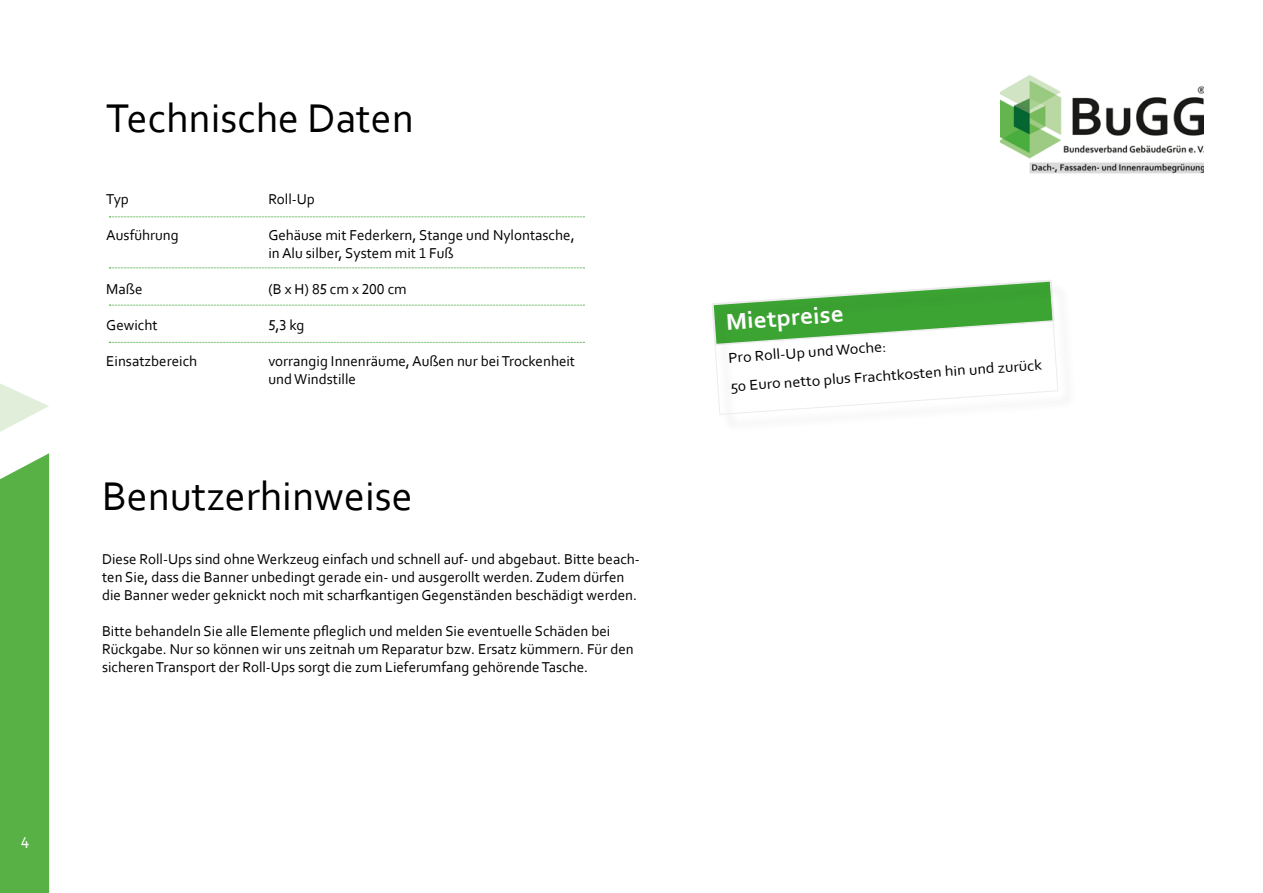
<style>
.page{position:relative;width:1263px;height:893px;background:#fff}
.page>*{position:absolute;margin:0;border:0;box-sizing:border-box;transform-origin:0 0}
.t1{font:42px "Corbel";color:#000}
.t2{font:700 24px "Corbel";color:#fff;scale:1.08 1}
.t3{font:16.5px "Corbel";color:#fff}
.t4{font:15px/18px "Corbel";color:#000}
.t5{font:15px "Corbel";color:#000;scale:1.08 1}
</style>
<div class="page">
<div style="left:0;top:453px;width:49px;height:440px;background:#58b145"></div>
<svg style="left:0;top:383px;width:49px;height:49px"></svg>
<img style="left:1001px;top:75px;width:203px;height:99px">
<svg style="left:109px;top:342px;width:475px;height:1px"></svg>
<svg style="left:712px;top:280px;width:346px;height:135px"></svg>
<svg style="left:109px;top:305px;width:475px;height:1px"></svg>
<svg style="left:109px;top:268px;width:475px;height:1px"></svg>
<svg style="left:109px;top:217px;width:475px;height:1px"></svg>
<p class="t3" style="left:21px;top:832px;width:10px">4</p>
<p class="t1" style="left:106px;top:92px;width:309px">Technische Daten</p>
<p class="t4" style="left:106px;top:189px;width:24px">Typ</p>
<p class="t4" style="left:268px;top:189px;width:48px">Roll-Up</p>
<p class="t4" style="left:106px;top:225px;width:74px">Ausführung</p>
<p class="t4" style="left:268px;top:225px;width:308px">Gehäuse mit Federkern, Stange und Nylontasche,</p>
<p class="t4" style="left:268px;top:243px;width:187px">in Alu silber, System mit 1 Fuß</p>
<p class="t4" style="left:106px;top:279px;width:38px">Maße</p>
<p class="t4" style="left:268px;top:279px;width:140px">(B x H) 85 cm x 200 cm</p>
<p class="t4" style="left:106px;top:315px;width:53px">Gewicht</p>
<p class="t4" style="left:268px;top:315px;width:38px">5,3 kg</p>
<p class="t4" style="left:106px;top:351px;width:92px">Einsatzbereich</p>
<p class="t4" style="left:268px;top:351px;width:308px">vorrangig Innenräume, Außen nur bei Trockenheit</p>
<p class="t4" style="left:268px;top:369px;width:89px">und Windstille</p>
<p class="t1" style="left:102px;top:470px;width:312px">Benutzerhinweise</p>
<p class="t4" style="left:102px;top:549px;width:539px">Diese Roll-Ups sind ohne Werkzeug einfach und schnell auf- und abgebaut. Bitte beach&shy;ten Sie, dass die Banner unbedingt gerade ein- und ausgerollt werden. Zudem dürfen die Banner weder geknickt noch mit scharfkantigen Gegenständen beschädigt werden.</p>
<p class="t4" style="left:102px;top:621px;width:533px">Bitte behandeln Sie alle Elemente pfleglich und melden Sie eventuelle Schäden bei<br>Rückgabe. Nur so können wir uns zeitnah um Reparatur bzw. Ersatz kümmern. Für den sicheren Transport der Roll-Ups sorgt die zum Lieferumfang gehörende Tasche.</p>
<p class="t2" style="left:725px;top:307px;width:111px;rotate:-4deg">Mietpreise</p>
<p class="t5" style="left:728px;top:348px;width:148px;rotate:-4deg">Pro Roll-Up und Woche:</p>
<p class="t5" style="left:730px;top:377px;width:291px;rotate:-4deg">50 Euro netto plus Frachtkosten hin und zurück</p>
</div>
